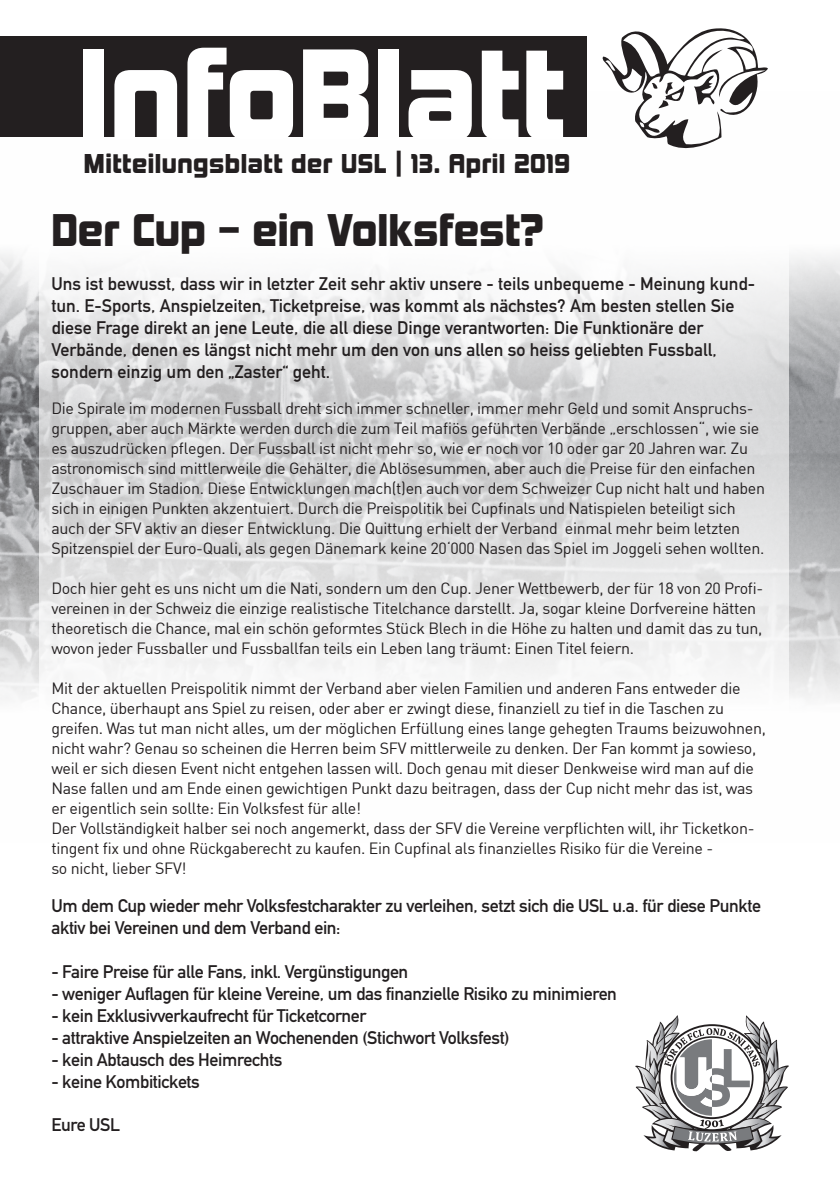
<style>
.page{position:relative;width:840px;height:1191px;background:#fff}
.page>*{position:absolute;margin:0;border:0;box-sizing:border-box;transform-origin:0 0}
.t1{font:119px "Kimberley Bl";color:#fff}
.t2{font:42px "Kimberley Bl";color:#231f20}
.t3{font:25px "Kimberley Bl";letter-spacing:.02em;color:#231f20}
.t4{font:700 18px/22px "DIN Alternate";letter-spacing:-.02em;color:#231f20}
.t5{font:700 18px/22px "DIN Alternate";color:#231f20}
.t6{font:16px/20px "DIN";letter-spacing:-.02em;color:#231f20}
</style>
<div class="page">
<img style="left:0;top:91px;width:839px;height:609px">
<svg style="left:40px;top:203px;width:748px;height:497px"></svg>
<div style="left:0;top:37px;width:586px;height:100px;background:#231f20"></div>
<svg style="left:600px;top:28px;width:167px;height:125px"></svg>
<svg style="left:635px;top:1015px;width:153px;height:136px"></svg>
<h1 class="t1" style="left:78px;top:20px;width:488px">InfoBlatt</h1>
<h3 class="t3" style="left:84px;top:148px;width:487px">Mitteilungsblatt der USL | 13. April 2019</h3>
<h2 class="t2" style="left:51px;top:204px;width:493px">Der Cup – ein Volksfest?</h2>
<p class="t5" style="left:51px;top:272px;width:705px">Uns ist bewusst, dass wir in letzter Zeit sehr aktiv unsere - teils unbequeme - Meinung kund&shy;tun. E-Sports, Anspielzeiten, Ticketpreise, was kommt als nächstes? Am besten stellen Sie diese Frage direkt an jene Leute, die all diese Dinge verantworten: Die Funktionäre der Verbände, denen es längst nicht mehr um den von uns allen so heiss geliebten Fussball, sondern einzig um den „Zaster“ geht.</p>
<p class="t6" style="left:51px;top:398px;width:714px">Die Spirale im modernen Fussball dreht sich immer schneller, immer mehr Geld und somit Anspruchs&shy;gruppen, aber auch Märkte werden durch die zum Teil mafiös geführten Verbände „erschlossen“, wie sie es auszudrücken pflegen. Der Fussball ist nicht mehr so, wie er noch vor 10 oder gar 20 Jahren war. Zu astronomisch sind mittlerweile die Gehälter, die Ablösesummen, aber auch die Preise für den einfachen Zuschauer im Stadion. Diese Entwicklungen mach(t)en auch vor dem Schweizer Cup nicht halt und haben sich in einigen Punkten akzentuiert. Durch die Preispolitik bei Cupfinals und Natispielen beteiligt sich auch der SFV aktiv an dieser Entwicklung. Die Quittung erhielt der Verband einmal mehr beim letzten Spitzenspiel der Euro-Quali, als gegen Dänemark keine 20‘000 Nasen das Spiel im Joggeli sehen wollten.</p>
<p class="t6" style="left:51px;top:578px;width:713px">Doch hier geht es uns nicht um die Nati, sondern um den Cup. Jener Wettbewerb, der für 18 von 20 Profi&shy;vereinen in der Schweiz die einzige realistische Titelchance darstellt. Ja, sogar kleine Dorfvereine hätten theoretisch die Chance, mal ein schön geformtes Stück Blech in die Höhe zu halten und damit das zu tun, wovon jeder Fussballer und Fussballfan teils ein Leben lang träumt: Einen Titel feiern.</p>
<p class="t6" style="left:51px;top:678px;width:715px">Mit der aktuellen Preispolitik nimmt der Verband aber vielen Familien und anderen Fans entweder die Chance, überhaupt ans Spiel zu reisen, oder aber er zwingt diese, finanziell zu tief in die Taschen zu greifen. Was tut man nicht alles, um der möglichen Erfüllung eines lange gehegten Traums beizuwohnen, nicht wahr? Genau so scheinen die Herren beim SFV mittlerweile zu denken. Der Fan kommt ja sowieso, weil er sich diesen Event nicht entgehen lassen will. Doch genau mit dieser Denkweise wird man auf die Nase fallen und am Ende einen gewichtigen Punkt dazu beitragen, dass der Cup nicht mehr das ist, was er eigentlich sein sollte: Ein Volksfest für alle!<br>Der Vollständigkeit halber sei noch angemerkt, dass der SFV die Vereine verpflichten will, ihr Ticketkon&shy;tingent fix und ohne Rückgaberecht zu kaufen. Ein Cupfinal als finanzielles Risiko für die Vereine -<br>so nicht, lieber SFV!</p>
<p class="t4" style="left:51px;top:894px;width:711px">Um dem Cup wieder mehr Volksfestcharakter zu verleihen, setzt sich die USL u.a. für diese Punkte aktiv bei Vereinen und dem Verband ein:</p>
<p class="t4" style="left:51px;top:960px;width:358px">- Faire Preise für alle Fans, inkl. Vergünstigungen</p>
<p class="t4" style="left:51px;top:982px;width:566px">- weniger Auflagen für kleine Vereine, um das finanzielle Risiko zu minimieren</p>
<p class="t4" style="left:51px;top:1004px;width:316px">- kein Exklusivverkaufrecht für Ticketcorner</p>
<p class="t4" style="left:51px;top:1026px;width:459px">- attraktive Anspielzeiten an Wochenenden (Stichwort Volksfest)</p>
<p class="t4" style="left:51px;top:1048px;width:232px">- kein Abtausch des Heimrechts</p>
<p class="t4" style="left:51px;top:1070px;width:150px">- keine Kombitickets</p>
<p class="t4" style="left:51px;top:1112px;width:70px">Eure USL</p>
</div>
